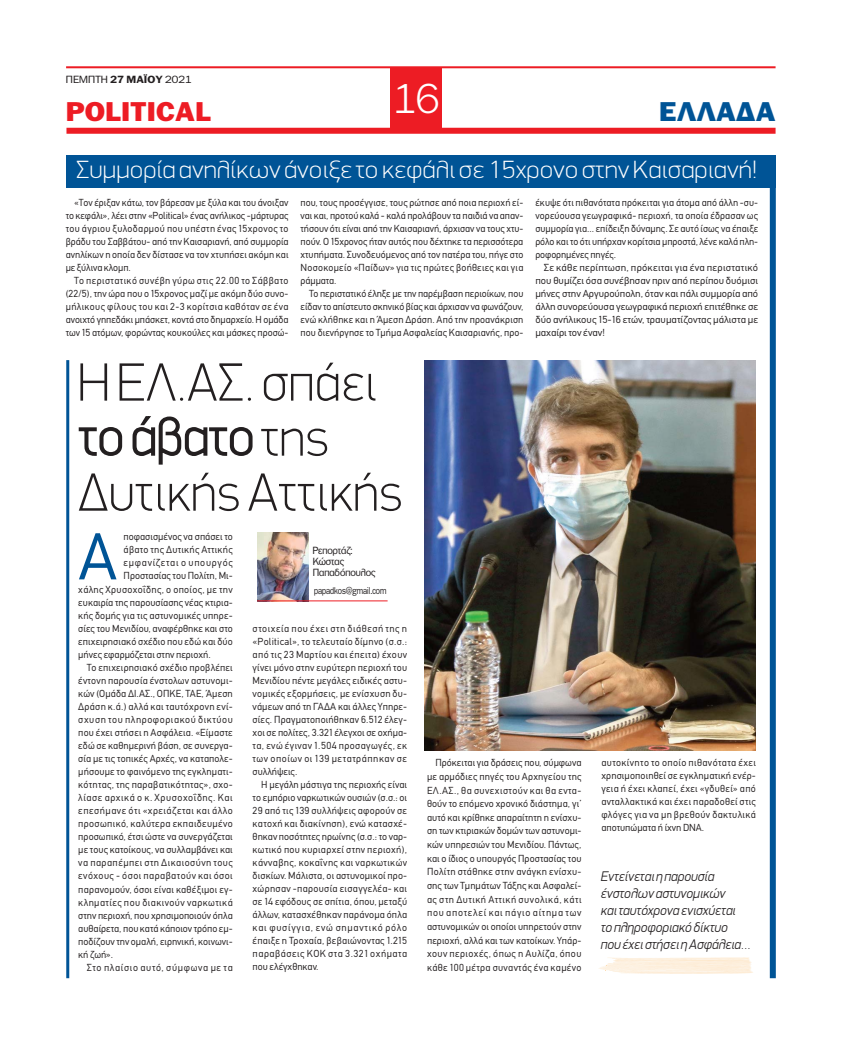
<style>
.page{position:relative;width:841px;height:1039px;background:#fff}
.page>*{position:absolute;margin:0;border:0;box-sizing:border-box;transform-origin:0 0}
.t1{font:64.8px "CF Din";color:#005496}
.t2{font:100 54px/55px "PF Din Display";color:#231f20}
.t3{font:300 40px "PF Franklin Gothic";color:#fff}
.t4{font:900 26px "PF Franklin Gothic";color:#ed1c24;scale:1.06 1}
.t5{font:900 26px "PF Franklin Gothic";color:#005496;scale:1.06 1}
.t6{font:100 25px "PF Din Display";color:#fff;scale:1.1 1}
.t7{font:italic 300 14px/17px "PF Din Display";color:#231f20}
.t8{font:10px/13px "CF Din";letter-spacing:.015em;color:#231f20;text-align:justify}
.t9{font:10px/13px "CF Din";letter-spacing:.015em;color:#231f20;text-align:justify;scale:1.05 1}
.t10{font:10px "CF Din";letter-spacing:.045em;color:#231f20}
.t11{font:10px "CF Din";letter-spacing:.035em;color:#231f20}
.t12{font:10px "CF Din";letter-spacing:.055em;color:#231f20}
.t13{font:10px "CF Din";letter-spacing:.05em;color:#231f20}
.t14{font:10px/11.2px "PF Franklin Gothic";color:#231f20}
.t15{font:10px "CF Din";letter-spacing:.065em;color:#231f20}
.t16{font:10px "CF Din";letter-spacing:.07em;color:#231f20}
.t17{font:10px "PF Franklin Gothic";color:#231f20;scale:1.1 1}
.t18{font:9.5px "PF Franklin Gothic";color:#231f20;scale:.82 1}
.s1{font-weight:700}
</style>
<div class="page">
<div style="left:66px;top:155px;width:708px;height:33px;background:#005496"></div>
<div style="left:769px;top:155px;width:6px;height:823px;background:#005496"></div>
<img style="left:424px;top:360px;width:330px;height:390px">
<hr style="left:66px;top:360px;width:3px;height:618px;background:#005496">
<svg style="left:599px;top:957px;width:154px;height:17px;background:#fdf1e2"></svg>
<img style="left:257px;top:533px;width:51px;height:67px">
<hr style="left:257px;top:600px;width:130px;height:1px;background:#ed1c24">
<hr style="left:66px;top:66px;width:709px;height:2px;background:#ed1c24">
<div style="left:66px;top:128px;width:709px;height:6px;background:#ed1c24"></div>
<div style="left:390px;top:68px;width:51px;height:63px;background:#ed1c24"></div>
<p class="t17" style="left:66px;top:75px;width:116px">ΠΕΜΠΤΗ <span class="s1">27 ΜΑΪΟΥ</span> 2021</p>
<h3 class="t4" style="left:66px;top:102px;width:138px">POLITICAL</h3>
<h3 class="t3" style="left:393px;top:76px;width:48px">16</h3>
<h3 class="t5" style="left:659px;top:102px;width:111px">EΛΛΑΔΑ</h3>
<h3 class="t6" style="left:76px;top:160px;width:620px">Συμμορία ανηλίκων άνοιξε το κεφάλι σε 15χρονο στην Καισαριανή!</h3>
<p class="t8" style="left:66px;top:197px;width:224px;text-indent:9px">«Τον έριξαν κάτω, τον βάρεσαν με ξύλα και του άνοιξαν το κεφάλι», λέει στην «Ρolitical» ένας ανήλικος -μάρτυρας του άγριου ξυλοδαρμού που υπέστη ένας 15χρονος το βράδυ του Σαββάτου- από την Καισαριανή, από συμμορία ανηλίκων η οποία δεν δίστασε να τον χτυπήσει ακόμη και με ξύλινα κλομπ.</p>
<p class="t8" style="left:66px;top:275px;width:224px;text-indent:9px">Το περιστατικό συνέβη γύρω στις 22.00 το Σάββατο (22/5), την ώρα που ο 15χρονος μαζί με ακόμη δύο συνο&shy;μήλικους φίλους του και 2-3 κορίτσια καθόταν σε ένα ανοιχτό γηπεδάκι μπάσκετ, κοντά στο δημαρχείο. Η ομάδα των 15 ατόμων, φορώντας κουκούλες και μάσκες προσώ-</p>
<p class="t8" style="left:300px;top:197px;width:224px">που, τους προσέγγισε, τους ρώτησε από ποια περιοχή εί&shy;ναι και, προτού καλά - καλά προλάβουν τα παιδιά να απαν&shy;τήσουν ότι είναι από την Καισαριανή, άρχισαν να τους χτυ&shy;πούν. Ο 15χρονος ήταν αυτός που δέχτηκε τα περισσότερα χτυπήματα. Συνοδευόμενος από τον πατέρα του, πήγε στο Νοσοκομείο «Παίδων» για τις πρώτες βοήθειες και για ράμματα.</p>
<p class="t8" style="left:300px;top:288px;width:224px;text-indent:9px">Το περιστατικό έληξε με την παρέμβαση περιοίκων, που είδαν το απίστευτο σκηνικό βίας και άρχισαν να φωνάζουν, ενώ κλήθηκε και η Άμεση Δράση. Από την προανάκριση που διενήργησε το Τμήμα Ασφαλείας Καισαριανής, προ-</p>
<h2 class="t2" style="left:78px;top:360px;width:326px">H ΕΛ.ΑΣ. σπάει το άβατοτης<br>Δυτικής Αττικής</h2>
<p class="t8" style="left:535px;top:197px;width:224px">έκυψε ότι πιθανότατα πρόκειται για άτομα από άλλη -συ&shy;νορεύουσα γεωγραφικά- περιοχή, τα οποία έδρασαν ως συμμορία για... επίδειξη δύναμης. Σε αυτό ίσως να έπαιξε ρόλο και το ότι υπήρχαν κορίτσια μπροστά, λένε καλά πλη&shy;ροφορημένες πηγές.</p>
<p class="t9" style="left:535px;top:262px;width:213px;text-indent:9px">Σε κάθε περίπτωση, πρόκειται για ένα περιστατικό που θυμίζει όσα συνέβησαν πριν από περίπου δυόμισι μήνες στην Αργυρούπολη, όταν και πάλι συμμορία από άλλη συνορεύουσα γεωγραφικά περιοχή επιτέθηκε σε δύο ανήλικους 15-16 ετών, τραυματίζοντας μάλιστα με μαχαίρι τον έναν!</p>
<h1 class="t1" style="left:78px;top:532px;width:40px">Α</h1>
<p class="t8" style="left:123px;top:531px;width:111px">ποφασισμένος να σπάσει το</p>
<p class="t8" style="left:123px;top:544px;width:111px">άβατο της Δυτικής Αττικής</p>
<p class="t16" style="left:123px;top:559px;width:111px">εμφανίζεται ο υπουργός</p>
<p class="t8" style="left:123px;top:570px;width:111px">Προστασίας του Πολίτη, Μι-</p>
<p class="t11" style="left:78px;top:585px;width:156px">χάλης Χρυσοχοΐδης, ο οποίος, με την</p>
<p class="t8" style="left:78px;top:596px;width:156px">ευκαιρία της παρουσίασης νέας κτιρια-</p>
<p class="t8" style="left:78px;top:609px;width:156px">κής δομής για τις αστυνομικές υπηρε-</p>
<p class="t8" style="left:78px;top:622px;width:156px">σίες του Μενιδίου, αναφέρθηκε και στο</p>
<p class="t8" style="left:78px;top:635px;width:156px">επιχειρησιακό σχέδιο που εδώ και δύο</p>
<p class="t8" style="left:78px;top:649px;width:134px">μήνες εφαρμόζεται στην περιοχή.</p>
<p class="t8" style="left:87px;top:662px;width:147px">Το επιχειρησιακό σχέδιο προβλέπει</p>
<p class="t8" style="left:78px;top:675px;width:156px">έντονη παρουσία ένστολων αστυνομι-</p>
<p class="t8" style="left:78px;top:688px;width:156px">κών (Ομάδα ΔΙ.ΑΣ., ΟΠΚΕ, ΤΑΕ, Άμεση</p>
<p class="t8" style="left:78px;top:701px;width:156px">Δράση κ.ά.) αλλά και ταυτόχρονη ενί-</p>
<p class="t12" style="left:78px;top:715px;width:156px">σχυση του πληροφοριακού δικτύου</p>
<p class="t8" style="left:78px;top:727px;width:156px">που έχει στήσει η Ασφάλεια. «Είμαστε</p>
<p class="t8" style="left:78px;top:740px;width:156px">εδώ σε καθημερινή βάση, σε συνεργα-</p>
<p class="t8" style="left:78px;top:753px;width:156px">σία με τις τοπικές Αρχές, να καταπολε-</p>
<p class="t8" style="left:78px;top:766px;width:156px">μήσουμε το φαινόμενο της εγκληματι-</p>
<p class="t8" style="left:78px;top:779px;width:156px">κότητας, της παραβατικότητας», σχο-</p>
<p class="t12" style="left:78px;top:794px;width:156px">λίασε αρχικά ο κ. Χρυσοχοΐδης. Και</p>
<p class="t13" style="left:78px;top:807px;width:156px">επεσήμανε ότι «χρειάζεται και άλλο</p>
<p class="t11" style="left:78px;top:820px;width:156px">προσωπικό, καλύτερα εκπαιδευμένο</p>
<p class="t8" style="left:78px;top:831px;width:156px">προσωπικό, έτσι ώστε να συνεργάζεται</p>
<p class="t8" style="left:78px;top:844px;width:156px">με τους κατοίκους, να συλλαμβάνει και</p>
<p class="t10" style="left:78px;top:859px;width:156px">να παραπέμπει στη Δικαιοσύνη τους</p>
<p class="t10" style="left:78px;top:872px;width:156px">ενόχους - όσοι παραβατούν και όσοι</p>
<p class="t8" style="left:78px;top:883px;width:156px">παρανομούν, όσοι είναι καθέξιμοι εγ-</p>
<p class="t10" style="left:78px;top:898px;width:156px">κληματίες που διακινούν ναρκωτικά</p>
<p class="t8" style="left:78px;top:909px;width:156px">στην περιοχή, που χρησιμοποιούν όπλα</p>
<p class="t8" style="left:78px;top:922px;width:156px">αυθαίρετα, που κατά κάποιον τρόπο εμ-</p>
<p class="t8" style="left:78px;top:935px;width:156px">ποδίζουν την ομαλή, ειρηνική, κοινωνι-</p>
<p class="t8" style="left:78px;top:948px;width:36px">κή ζωή».</p>
<p class="t15" style="left:87px;top:963px;width:147px">Στο πλαίσιο αυτό, σύμφωνα με τα</p>
<p class="t14" style="left:312px;top:545px;width:64px">Ρεπορτάζ:<br>Κώστας<br>Παπαδόπουλος</p>
<p class="t18" style="left:314px;top:587px;width:90px">papadkos@gmail.com</p>
<p class="t8" style="left:252px;top:623px;width:156px">στοιχεία που έχει στη διάθεσή της η «Political», το τελευταίο δίμηνο (σ.σ.: από τις 23 Μαρτίου και έπειτα) έχουν γίνει μόνο στην ευρύτερη περιοχή του Μενιδίου πέντε μεγάλες ειδικές αστυ&shy;νομικές εξορμήσεις, με ενίσχυση δυ&shy;νάμεων από τη ΓΑΔΑ και άλλες Υπηρε&shy;σίες. Πραγματοποιήθηκαν 6.512 έλεγ&shy;χοι σε πολίτες, 3.321 έλεγχοι σε οχήμα&shy;τα, ενώ έγιναν 1.504 προσαγωγές, εκ των οποίων οι 139 μετατράπηκαν σε συλλήψεις.</p>
<p class="t8" style="left:252px;top:779px;width:156px;text-indent:9px">Η μεγάλη μάστιγα της περιοχής είναι το εμπόριο ναρκωτικών ουσιών (σ.σ.: οι 29 από τις 139 συλλήψεις αφορούν σε κατοχή και διακίνηση), ενώ κατασχέ&shy;θηκαν ποσότητες ηρωίνης (σ.σ.: το ναρ&shy;κωτικό που κυριαρχεί στην περιοχή), κάνναβης, κοκαΐνης και ναρκωτικών δισκίων. Μάλιστα, οι αστυνομικοί προ&shy;χώρησαν -παρουσία εισαγγελέα- και σε 14 εφόδους σε σπίτια, όπου, μεταξύ άλλων, κατασχέθηκαν παράνομα όπλα και φυσίγγια, ενώ σημαντικό ρόλο έπαιξε η Τροχαία, βεβαιώνοντας 1.215 παραβάσεις ΚΟΚ στα 3.321 οχήματα που ελέγχθηκαν.</p>
<p class="t8" style="left:427px;top:757px;width:156px;line-height:13.6px;text-indent:9px">Πρόκειται για δράσεις που, σύμφωνα με αρμόδιες πηγές του Αρχηγείου της ΕΛ.ΑΣ., θα συνεχιστούν και θα εντα&shy;θούν το επόμενο χρονικό διάστημα, γι’ αυτό και κρίθηκε απαραίτητη η ενίσχυ&shy;ση των κτιριακών δομών των αστυνομι&shy;κών υπηρεσιών του Μενιδίου. Πάντως, και ο ίδιος ο υπουργός Προστασίας του Πολίτη στάθηκε στην ανάγκη ενίσχυ&shy;σης των Τμημάτων Τάξης και Ασφαλεί&shy;ας στη Δυτική Αττική συνολικά, κάτι που αποτελεί και πάγιο αίτημα των αστυνομικών οι οποίοι υπηρετούν στην περιοχή, αλλά και των κατοίκων. Υπάρ&shy;χουν περιοχές, όπως η Αυλίζα, όπου κάθε 100 μέτρα συναντάς ένα καμένο</p>
<p class="t8" style="left:601px;top:757px;width:156px">αυτοκίνητο το οποίο πιθανότατα έχει χρησιμοποιηθεί σε εγκληματική ενέρ&shy;γεια ή έχει κλαπεί, έχει «γδυθεί» από ανταλλακτικά και έχει παραδοθεί στις φλόγες για να μη βρεθούν δακτυλικά αποτυπώματα ή ίχνη DNA.</p>
<h3 class="t7" style="left:600px;top:869px;width:152px">Εντείνεται η παρουσία ένστολων αστυνομικών<br>και ταυτόχρονα ενισχύεται<br>το πληροφοριακό δίκτυο που έχει στήσει η Ασφάλεια…</h3>
</div>
